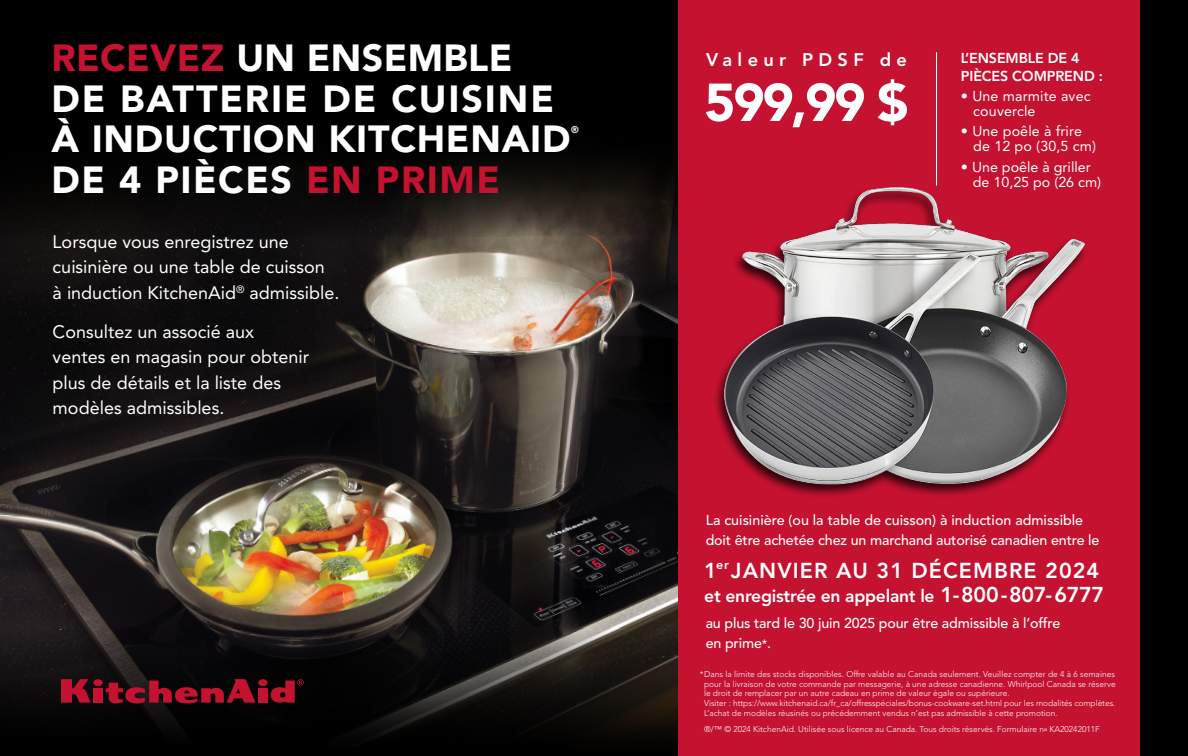
<style>
.page{position:relative;width:1188px;height:756px;background:#fff}
.page>*{position:absolute;margin:0;border:0;box-sizing:border-box;transform-origin:0 0}
.t1{font:900 52.8px "Avenir LT Std";color:#fff}
.t2{font:900 37.5px/40.5px "Avenir LT Std";letter-spacing:.02em;color:#fff}
.t3{font:900 37.5px "Avenir LT Std";letter-spacing:.04em;color:#fff}
.t4{font:800 21.45px "Avenir LT Std";letter-spacing:.05em;color:#fff}
.t5{font:800 18.15px "Avenir LT Std";letter-spacing:.29em;color:#fff}
.t6{font:18px/25.5px "Avenir LT Std";color:#fff}
.t7{font:800 17.55px "Avenir LT Std";letter-spacing:-.015em;color:#fff}
.t8{font:500 14.25px/19.5px "Avenir LT Std";letter-spacing:-.01em;color:#fff}
.t9{font:14.25px/15.1px "Avenir LT Std";letter-spacing:.01em;color:#fff}
.t10{font:800 14.25px/17.7px "Avenir LT Std";letter-spacing:-.01em;color:#fff}
.t11{font:800 9.75px "Avenir LT Std";color:#fff}
.t12{font:300 8.4px/9.8px "Avenir LT Std";color:#fff}
.s1{color:#c41230}
.s2{font-size:21.45px}
.s3{font-size:12px}
</style>
<div class="page">
<img style="left:0;top:239px;width:678px;height:389px">
<svg style="left:0;top:0;width:678px;height:239px;background:#070505"></svg>
<div style="left:1140px;top:0;width:48px;height:756px;background:#000"></div>
<svg style="left:0;top:628px;width:678px;height:128px;background:#110f0e"></svg>
<div style="left:93px;top:688px;width:10px;height:15px;background:#c41230"></div>
<div style="left:93px;top:679px;width:10px;height:7px;background:#c41230;border-radius:50%"></div>
<div style="left:258px;top:688px;width:10px;height:15px;background:#c41230"></div>
<div style="left:258px;top:679px;width:10px;height:7px;background:#c41230;border-radius:50%"></div>
<svg style="left:61px;top:679px;width:30px;height:24px"></svg>
<svg style="left:106px;top:679px;width:150px;height:24px;background:#630d1c"></svg>
<svg style="left:271px;top:679px;width:33px;height:24px"></svg>
<div style="left:678px;top:0;width:462px;height:756px;background:#c41230"></div>
<img style="left:715px;top:185px;width:371px;height:311px">
<hr style="left:936px;top:52px;width:1px;height:133px;background:#fff">
<h2 class="t2" style="left:51px;top:38px;width:521px"><span class="s1">RECEVEZ</span> UN ENSEMBLE<br>DE BATTERIE DE CUISINE<br>À INDUCTION KITCHENAID</h2>
<p class="t11" style="left:571px;top:124px;width:9px">®</p>
<h2 class="t3" style="left:51px;top:157px;width:450px">DE 4 PIÈCES <span class="s1">EN PRIME</span></h2>
<h3 class="t6" style="left:53px;top:229px;width:288px">Lorsque vous enregistrez une cuisinière ou une table de cuisson<br>à induction KitchenAid<sup>®</sup> admissible.</h3>
<h3 class="t6" style="left:53px;top:319px;width:258px">Consultez un associé aux ventes en magasin pour obtenir plus de détails et la liste des modèles admissibles.</h3>
<h3 class="t5" style="left:706px;top:49px;width:202px">Valeur PDSF de</h3>
<h1 class="t1" style="left:704px;top:71px;width:205px">599,99 $</h1>
<h3 class="t10" style="left:961px;top:49px;width:144px">L’ENSEMBLE DE 4<br>PIÈCES COMPREND :</h3>
<h3 class="t9" style="left:973px;top:89px;width:119px;text-indent:-12px">• Une marmite avec couvercle</h3>
<h3 class="t9" style="left:973px;top:124px;width:124px;text-indent:-12px">• Une poêle à frire de 12 po (30,5 cm)</h3>
<h3 class="t9" style="left:973px;top:159px;width:130px;text-indent:-12px">• Une poêle à griller de 10,25 po (26 cm)</h3>
<h3 class="t8" style="left:706px;top:511px;width:395px">La cuisinière (ou la table de cuisson) à induction admissible doit être achetée chez un marchand autorisé canadien entre le</h3>
<h3 class="t4" style="left:704px;top:558px;width:397px">1<sup>er</sup>JANVIER AU 31 DÉCEMBRE 2024</h3>
<h3 class="t7" style="left:704px;top:585px;width:402px">et enregistrée en appelant le <span class="s2">1-800-807-6777</span></h3>
<h3 class="t8" style="left:706px;top:614px;width:356px">au plus tard le 30 juin 2025 pour être admissible à l’offre en prime<span class="s3">*</span>.</h3>
<p class="t12" style="left:704px;top:669px;width:413px;text-indent:-4px">*Dans la limite des stocks disponibles. Offre valable au Canada seulement. Veuillez compter de 4 à 6 semaines pour la livraison de votre commande par messagerie, à une adresse canadienne. Whirlpool Canada se réserve le droit de remplacer par un autre cadeau en prime de valeur égale ou supérieure.<br>Visiter : https://www.kitchenaid.ca/fr_ca/offresspéciales/bonus-cookware-set.html pour les modalités complètes.<br>L’achat de modèles réusinés ou précédemment vendus n’est pas admissible à cette promotion.</p>
<p class="t12" style="left:704px;top:725px;width:397px">®/™ © 2024 KitchenAid. Utilisée sous licence au Canada. Tous droits réservés. Formulaire n<sup>o</sup> KA20242011F</p>
</div>
